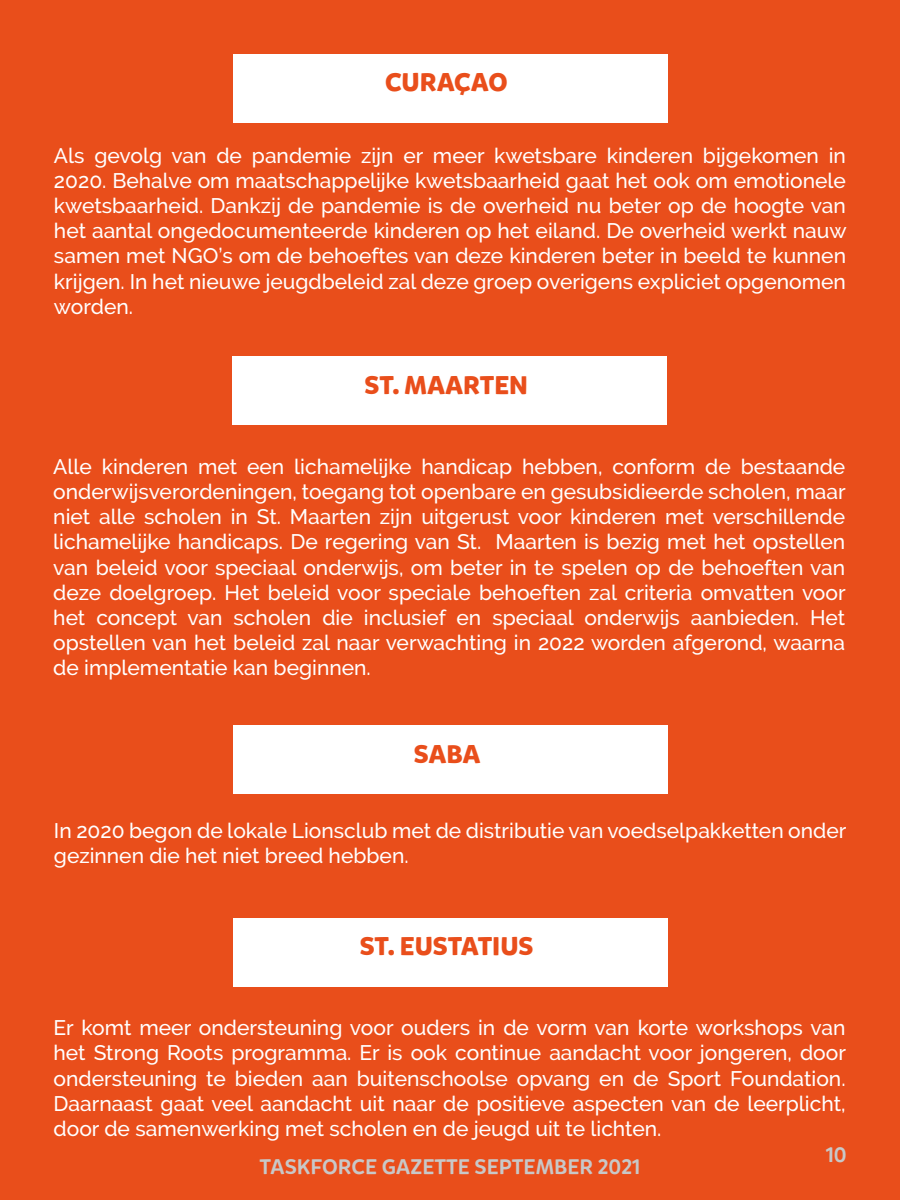
<style>
.page{position:relative;width:900px;height:1200px;background:#fff}
.page>*{position:absolute;margin:0;border:0;box-sizing:border-box;transform-origin:0 0}
.t1{font:700 25.5px "Mikado";color:#e94e1b}
.t2{font:500 21px/25.2px "Raleway";color:#fff;text-align:justify}
.t3{font:500 21px "Mikado";color:#c8c8c8}
</style>
<div class="page">
<div style="left:0;top:0;width:899px;height:1200px;background:#e94e1b"></div>
<div style="left:233px;top:54px;width:434px;height:68px;background:#fff"></div>
<div style="left:233px;top:357px;width:434px;height:68px;background:#fff"></div>
<div style="left:233px;top:726px;width:435px;height:68px;background:#fff"></div>
<div style="left:233px;top:918px;width:435px;height:68px;background:#fff"></div>
<p class="t1" style="left:385px;top:67px;width:124px">CURAÇAO</p>
<p class="t2" style="left:54px;top:143px;width:794px">Als gevolg van de pandemie zijn er meer kwetsbare kinderen bijgekomen in 2020. Behalve om maatschappelijke kwetsbaarheid gaat het ook om emotionele kwetsbaarheid. Dankzij de pandemie is de overheid nu beter op de hoogte van het aantal ongedocumenteerde kinderen op het eiland. De overheid werkt nauw samen met NGO’s om de behoeftes van deze kinderen beter in beeld te kunnen krijgen. In het nieuwe jeugdbeleid zal deze groep overigens expliciet opgenomen worden.</p>
<p class="t1" style="left:365px;top:369px;width:165px">ST. MAARTEN</p>
<p class="t2" style="left:53px;top:454px;width:794px">Alle kinderen met een lichamelijke handicap hebben, conform de bestaande onderwijsverordeningen, toegang tot openbare en gesubsidieerde scholen, maar niet alle scholen in St. Maarten zijn uitgerust voor kinderen met verschillende lichamelijke handicaps. De regering van St. Maarten is bezig met het opstellen van beleid voor speciaal onderwijs, om beter in te spelen op de behoeften van deze doelgroep. Het beleid voor speciale behoeften zal criteria omvatten voor het concept van scholen die inclusief en speciaal onderwijs aanbieden. Het opstellen van het beleid zal naar verwachting in 2022 worden afgerond, waarna de implementatie kan beginnen.</p>
<p class="t1" style="left:414px;top:738px;width:68px">SABA</p>
<p class="t2" style="left:54px;top:818px;width:794px">In 2020 begon de lokale Lionsclub met de distributie van voedselpakketten onder gezinnen die het niet breed hebben.</p>
<p class="t1" style="left:360px;top:931px;width:175px">ST. EUSTATIUS</p>
<p class="t2" style="left:54px;top:1015px;width:794px">Er komt meer ondersteuning voor ouders in de vorm van korte workshops van het Strong Roots programma. Er is ook continue aandacht voor jongeren, door ondersteuning te bieden aan buitenschoolse opvang en de Sport Foundation.<br>Daarnaast gaat veel aandacht uit naar de positieve aspecten van de leerplicht, door de samenwerking met scholen en de jeugd uit te lichten.</p>
<p class="t3" style="left:260px;top:1154px;width:382px">TASKFORCE GAZETTE SEPTEMBER 2021</p>
<p class="t3" style="left:826px;top:1142px;width:23px">10</p>
</div>
